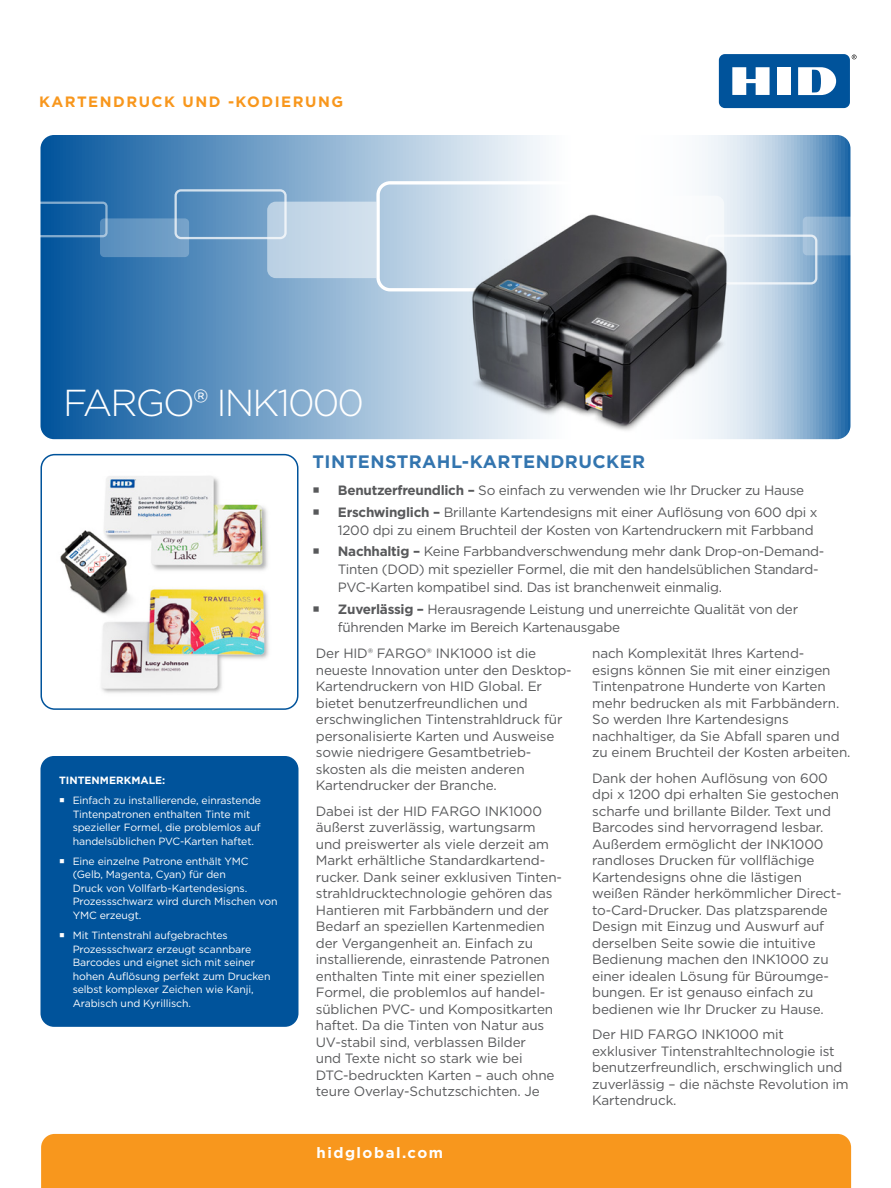
<style>
.page{position:relative;width:891px;height:1188px;background:#fff}
.page>*{position:absolute;margin:0;border:0;box-sizing:border-box;transform-origin:0 0}
.t1{font:300 37.5px "Gotham";letter-spacing:-.05em;color:#fff}
.sub_head{font:700 18px "Gotham";letter-spacing:.025em;color:#3375af}
.t2{font:700 15px "Gotham";letter-spacing:.1em;color:#f8971d}
.t3{font:700 15px "Gotham";letter-spacing:.1em;color:#fff}
.Body{font:13.5px/16.5px "Gotham";letter-spacing:-.01em;color:#58595b}
.t4{font:10.5px/13.5px "Gotham";letter-spacing:-.01em;color:#fff}
.Bluebox_header{font:700 10.5px "Gotham";color:#fff}
.s1{font-weight:700}
</style>
<div class="page">
<div style="left:40px;top:756px;width:258px;height:271px;background:#00539b;border-radius:14px"></div>
<svg style="left:852px;top:55px;width:5px;height:4px"></svg>
<div style="left:719px;top:54px;width:131px;height:54px;background:#00539b;border-radius:6px"></div>
<div style="left:777px;top:67px;width:14px;height:28px;background:#fff"></div>
<svg style="left:732px;top:67px;width:38px;height:28px"></svg>
<svg style="left:798px;top:67px;width:38px;height:28px"></svg>
<svg style="left:40px;top:135px;width:810px;height:304px;background:#709ec7"></svg>
<div style="left:175px;top:189px;width:112px;height:50px;border:2px solid #fff;border-radius:5px"></div>
<svg style="left:100px;top:218px;width:89px;height:39px;background:#6999c4"></svg>
<svg style="left:40px;top:202px;width:68px;height:35px;background:#256ba9"></svg>
<div style="left:376px;top:181px;width:238px;height:110px;border:3px solid #fff;border-radius:12px"></div>
<svg style="left:267px;top:202px;width:109px;height:76px;background:#c6d8e8"></svg>
<div style="left:705px;top:235px;width:112px;height:50px;border:2px solid #fff;border-radius:5px"></div>
<svg style="left:803px;top:217px;width:47px;height:38px;background:#83abce"></svg>
<div style="left:41px;top:1134px;width:810px;height:54px;background:#f8971d"></div>
<img style="left:43px;top:455px;width:255px;height:253px">
<div style="left:40px;top:454px;width:258px;height:256px;border:2px solid #00539b;border-radius:14px"></div>
<img style="left:429px;top:167px;width:350px;height:273px">
<p class="t2" style="left:39px;top:92px;width:305px">KARTENDRUCK UND -KODIERUNG</p>
<p class="t1" style="left:63px;top:379px;width:303px">FARGO® INK1000</p>
<p class="Bluebox_header" style="left:59px;top:773px;width:108px">TINTENMERKMALE:</p>
<p class="t4" style="left:73px;top:793px;width:190px">Einfach zu installierende, einrastende Tintenpatronen enthalten Tinte mit spezieller Formel, die problemlos auf handelsüblichen PVC-Karten haftet.</p>
<p class="t4" style="left:73px;top:854px;width:207px">Eine einzelne Patrone enthält YMC (Gelb, Magenta, Cyan) für den<br>Druck von Vollfarb-Kartendesigns.<br>Prozessschwarz wird durch Mischen von<br>YMC erzeugt.</p>
<p class="t4" style="left:73px;top:928px;width:199px">Mit Tintenstrahl aufgebrachtes Prozessschwarz erzeugt scannbare Barcodes und eignet sich mit seiner hohen Auflösung perfekt zum Drucken selbst komplexer Zeichen wie Kanji, Arabisch und Kyrillisch.</p>
<p class="sub_head" style="left:312px;top:450px;width:334px">TINTENSTRAHL-KARTENDRUCKER</p>
<p class="Body" style="left:338px;top:482px;width:468px"><span class="s1">Benutzerfreundlich –</span> So einfach zu verwenden wie Ihr Drucker zu Hause</p>
<p class="Body" style="left:338px;top:503px;width:481px;line-height:18px"><span class="s1">Erschwinglich –</span> Brillante Kartendesigns mit einer Auflösung von 600 dpi x<br>1200 dpi zu einem Bruchteil der Kosten von Kartendruckern mit Farbband</p>
<p class="Body" style="left:338px;top:542px;width:488px;line-height:18px"><span class="s1">Nachhaltig –</span> Keine Farbbandverschwendung mehr dank Drop-on-Demand-<br>Tinten (DOD) mit spezieller Formel, die mit den handelsüblichen Standard-<br>PVC-Karten kompatibel sind. Das ist branchenweit einmalig.</p>
<p class="Body" style="left:338px;top:600px;width:462px;line-height:18px"><span class="s1">Zuverlässig –</span> Herausragende Leistung und unerreichte Qualität von der führenden Marke im Bereich Kartenausgabe</p>
<p class="Body" style="left:316px;top:645px;width:257px">Der HID® FARGO® INK1000 ist die neueste Innovation unter den Desktop-Kartendruckern von HID Global. Er bietet benutzerfreundlichen und erschwinglichen Tintenstrahldruck für personalisierte Karten und Ausweise sowie niedrigere Gesamtbetrieb&shy;skosten als die meisten anderen Kartendrucker der Branche.</p>
<p class="Body" style="left:316px;top:802px;width:248px">Dabei ist der HID FARGO INK1000 äußerst zuverlässig, wartungsarm und preiswerter als viele derzeit am Markt erhältliche Standardkartend&shy;rucker. Dank seiner exklusiven Tinten&shy;strahldrucktechnologie gehören das Hantieren mit Farbbändern und der Bedarf an speziellen Kartenmedien der Vergangenheit an. Einfach zu installierende, einrastende Patronen enthalten Tinte mit einer speziellen Formel, die problemlos auf handel&shy;süblichen PVC- und Kompositkarten haftet. Da die Tinten von Natur aus UV-stabil sind, verblassen Bilder<br>und Texte nicht so stark wie bei DTC-bedruckten Karten – auch ohne teure Overlay-Schutzschichten. Je</p>
<p class="Body" style="left:592px;top:645px;width:260px">nach Komplexität Ihres Kartend-<br>esigns können Sie mit einer einzigen Tintenpatrone Hunderte von Karten mehr bedrucken als mit Farbbändern.<br>So werden Ihre Kartendesigns nachhaltiger, da Sie Abfall sparen und zu einem Bruchteil der Kosten arbeiten.</p>
<p class="Body" style="left:592px;top:769px;width:251px">Dank der hohen Auflösung von 600 dpi x 1200 dpi erhalten Sie gestochen scharfe und brillante Bilder. Text und Barcodes sind hervorragend lesbar.<br>Außerdem ermöglicht der INK1000 randloses Drucken für vollflächige Kartendesigns ohne die lästigen weißen Ränder herkömmlicher Direct&shy;to-Card-Drucker. Das platzsparende Design mit Einzug und Auswurf auf derselben Seite sowie die intuitive Bedienung machen den INK1000 zu einer idealen Lösung für Büroumge&shy;bungen. Er ist genauso einfach zu bedienen wie Ihr Drucker zu Hause.</p>
<p class="Body" style="left:592px;top:1026px;width:258px">Der HID FARGO INK1000 mit exklusiver Tintenstrahltechnologie ist benutzerfreundlich, erschwinglich und zuverlässig – die nächste Revolution im<br>Kartendruck.</p>
<p class="t3" style="left:316px;top:1142px;width:128px">hidglobal.com</p>
</div>
